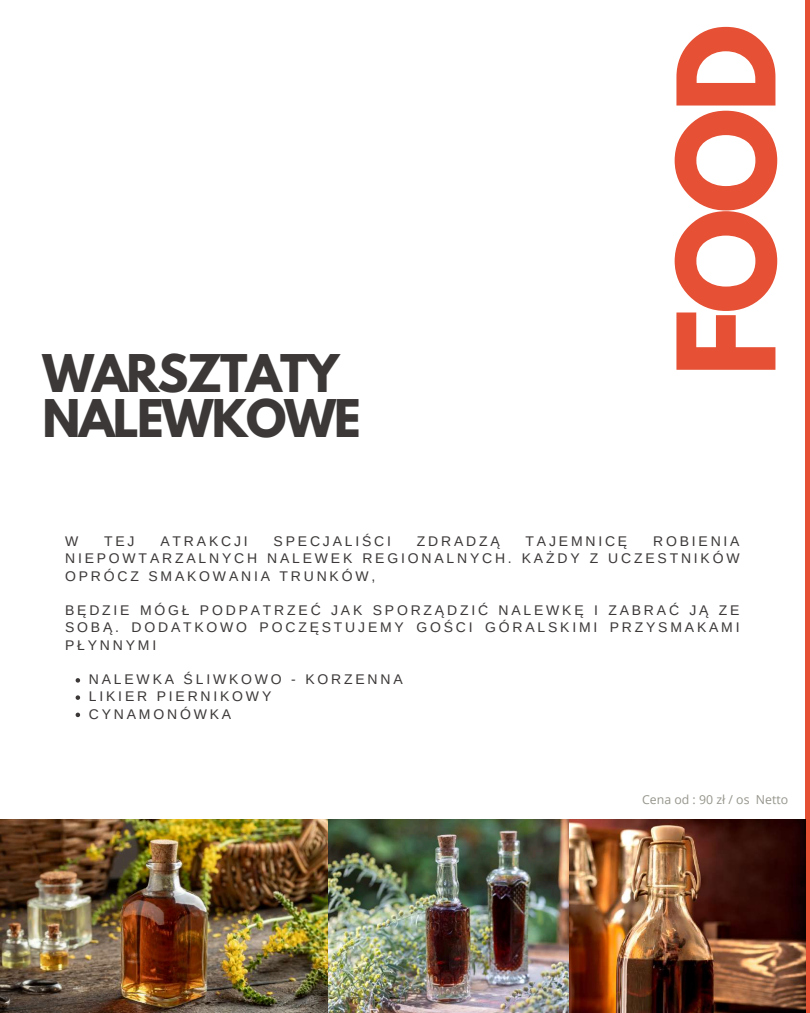
<style>
.page{position:relative;width:810px;height:1013px;background:#fff}
.page>*{position:absolute;margin:0;border:0;box-sizing:border-box;transform-origin:0 0}
.t1{font:700 120px "League Spartan";color:#e65034}
.t2{font:700 46px/45px "League Spartan";letter-spacing:-.04em;color:#3c3838}
.t3{font:14px/17.2px "Arimo";letter-spacing:.2em;color:#3c3838;text-align:justify}
.t4{font:12.3px "Open Sans";color:#96958c}
</style>
<div class="page">
<div style="left:805px;top:0;width:5px;height:1012px;background:#e65034"></div>
<img style="left:0;top:819px;width:328px;height:193px">
<img style="left:328px;top:819px;width:242px;height:193px">
<img style="left:570px;top:819px;width:235px;height:193px">
<svg style="left:76px;top:678px;width:4px;height:4px"></svg>
<svg style="left:76px;top:695px;width:4px;height:5px"></svg>
<svg style="left:76px;top:712px;width:4px;height:5px"></svg>
<h2 class="t2" style="left:43px;top:357px;width:320px">WARSZTATY<br>NALEWKOWE</h2>
<h1 class="t1" style="left:667px;top:377px;width:354px;rotate:-90deg">FOOD</h1>
<p class="t3" style="left:65px;top:532px;width:15px">W</p>
<p class="t3" style="left:104px;top:532px;width:32px">TEJ</p>
<p class="t3" style="left:161px;top:532px;width:89px">ATRAKCJI</p>
<p class="t3" style="left:274px;top:532px;width:119px">SPECJALIŚCI</p>
<p class="t3" style="left:417px;top:532px;width:84px">ZDRADZĄ</p>
<p class="t3" style="left:526px;top:532px;width:103px">TAJEMNICĘ</p>
<p class="t3" style="left:65px;top:532px;width:676px;text-indent:588px">ROBIENIA NIEPOWTARZALNYCH NALEWEK REGIONALNYCH. KAŻDY Z UCZESTNIKÓW OPRÓCZ SMAKOWANIA TRUNKÓW,</p>
<p class="t3" style="left:65px;top:601px;width:676px">BĘDZIE MÓGŁ PODPATRZEĆ JAK SPORZĄDZIĆ NALEWKĘ I ZABRAĆ JĄ ZE SOBĄ. DODATKOWO POCZĘSTUJEMY GOŚCI GÓRALSKIMI PRZYSMAKAMI PŁYNNYMI</p>
<p class="t3" style="left:89px;top:670px;width:315px;text-align:left">NALEWKA ŚLIWKOWO - KORZENNA<br>LIKIER PIERNIKOWY<br>CYNAMONÓWKA</p>
<p class="t4" style="left:642px;top:790px;width:148px">Cena od : 90 zł / os Netto</p>
</div>
